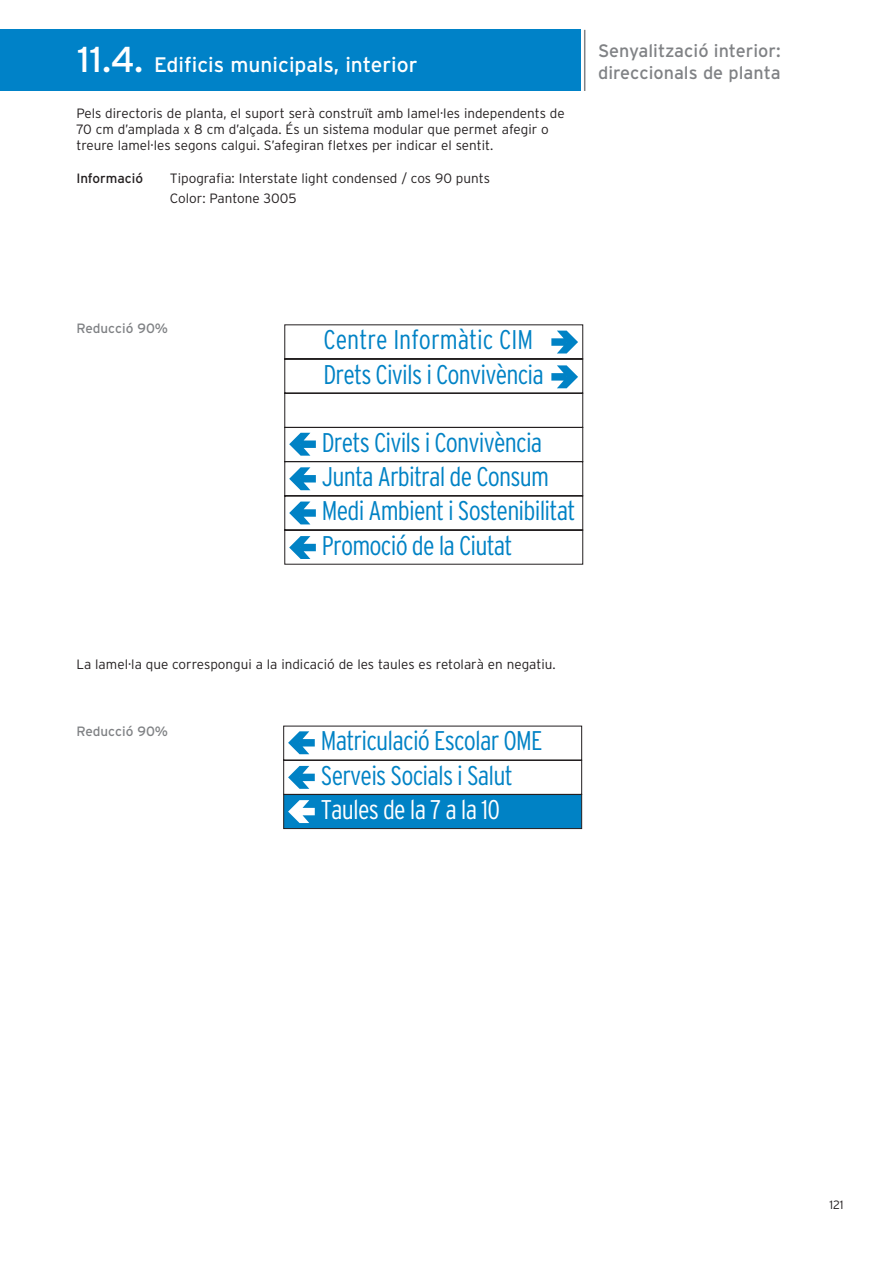
<style>
.page{position:relative;width:893px;height:1263px;background:#fff}
.page>*{position:absolute;margin:0;border:0;box-sizing:border-box;transform-origin:0 0}
.t1{font:300 condensed 27px "Interstate";letter-spacing:-.03em;color:#0082c5}
.t2{font:300 condensed 27px "Interstate";color:#0082c5}
.t3{font:300 condensed 27px "Interstate";letter-spacing:-.03em;color:#fff}
.t4{font:21px "Interstate";color:#fff}
.t5{font:18px/21.6px "Interstate";color:#808285}
.t6{font:300 13.5px/16.2px "Interstate";color:#231f20}
.t7{font:13.5px "Interstate";color:#808285}
.t8{font:13.5px "Interstate";color:#231f20}
.t9{font:300 12px "Interstate";color:#231f20}
.s1{font-size:36px}
</style>
<div class="page">
<div style="left:0;top:30px;width:580px;height:61px;background:#0082c8"></div>
<hr style="left:584px;top:30px;width:1px;height:61px;background:#808285">
<svg style="left:284px;top:325px;width:299px;height:240px"></svg>
<div style="left:283px;top:794px;width:299px;height:35px;background:#0082c5;border:1px solid #231f20"></div>
<svg style="left:283px;top:726px;width:299px;height:97px"></svg>
<h2 class="t4" style="left:77px;top:57px;width:342px"><span class="s1">11.4.</span> Edificis municipals, interior</h2>
<p class="t6" style="left:76px;top:106px;width:490px">Pels directoris de planta, el suport serà construït amb lamel·les independents de<br>70 cm d’amplada x 8 cm d’alçada. És un sistema modular que permet afegir o treure lamel·les segons calgui. S’afegiran fletxes per indicar el sentit.</p>
<p class="t8" style="left:76px;top:173px;width:68px">Informació</p>
<p class="t6" style="left:170px;top:169px;width:321px;line-height:20.4px">Tipografia: Interstate light condensed / cos 90 punts<br>Color: Pantone 3005</p>
<h3 class="t5" style="left:598px;top:41px;width:184px">Senyalització interior: direccionals de planta</h3>
<p class="t7" style="left:76px;top:323px;width:93px">Reducció 90%</p>
<h1 class="t2" style="left:323px;top:330px;width:211px">Centre Informàtic CIM</h1>
<h1 class="t1" style="left:323px;top:365px;width:222px">Drets Civils i Convivència</h1>
<h1 class="t1" style="left:322px;top:432px;width:222px">Drets Civils i Convivència</h1>
<h1 class="t1" style="left:322px;top:467px;width:229px">Junta Arbitral de Consum</h1>
<h1 class="t1" style="left:322px;top:501px;width:255px">Medi Ambient i Sostenibilitat</h1>
<h1 class="t1" style="left:322px;top:535px;width:192px">Promoció de la Ciutat</h1>
<p class="t6" style="left:76px;top:657px;width:481px">La lamel·la que correspongui a la indicació de les taules es retolarà en negatiu.</p>
<p class="t7" style="left:76px;top:726px;width:93px">Reducció 90%</p>
<h1 class="t1" style="left:321px;top:731px;width:223px">Matriculació Escolar OME</h1>
<h1 class="t1" style="left:321px;top:765px;width:193px">Serveis Socials i Salut</h1>
<h1 class="t3" style="left:321px;top:800px;width:181px">Taules de la 7 a la 10</h1>
<p class="t9" style="left:829px;top:1200px;width:16px">121</p>
</div>
